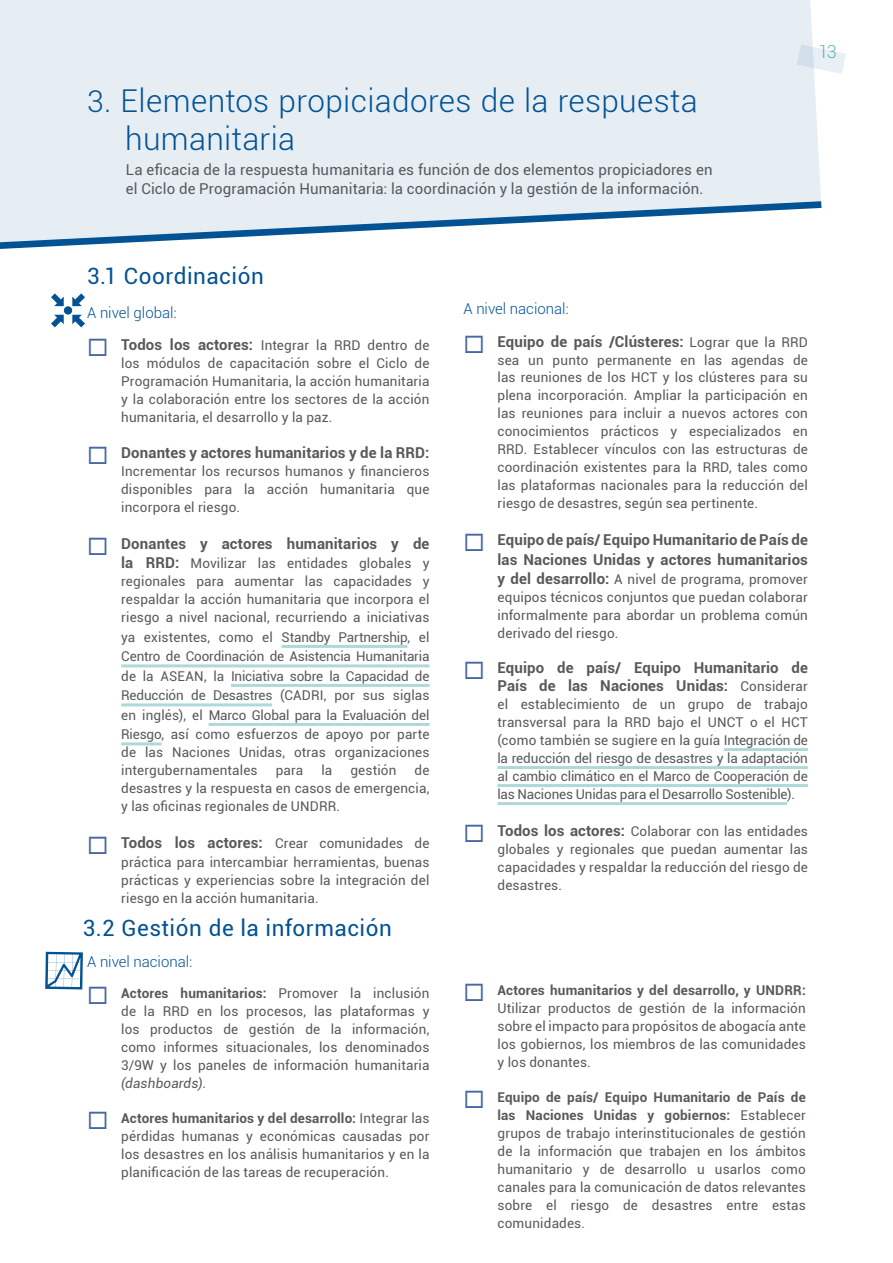
<style>
.page{position:relative;width:893px;height:1263px;background:#fff}
.page>*{position:absolute;margin:0;border:0;box-sizing:border-box;transform-origin:0 0}
.t1{font:300 31.5px/37.8px "Roboto";letter-spacing:.01em;color:#035293}
.t2{font:22.5px "Roboto";letter-spacing:.02em;color:#035293}
.t3{font:300 18px "Roboto";color:#5ebbba}
.t4{font:700 15px/19.5px "Roboto";letter-spacing:.01em;color:#58595b;text-align:right}
.t5{font:15px/19.5px "Roboto";letter-spacing:.01em;color:#58595b}
.t6{font:300 15px "Roboto";letter-spacing:-.005em;color:#035293}
.t7{font:13.5px/18px "Roboto";letter-spacing:.01em;color:#58595b;text-align:justify}
.s1{font-size:30px}
.s2{color:#4768a2}
.s3{font-weight:700;font-size:15px}
.s4{font-weight:700}
.s5{font-style:italic}
.s6{font-weight:400;font-size:13.5px}
</style>
<div class="page">
<svg style="left:821px;top:49px;width:25px;height:25px"></svg>
<div style="left:0;top:0;width:821px;height:201px;background:#e6eef4"></div>
<svg style="left:0;top:201px;width:821px;height:48px"></svg>
<hr style="left:282px;top:645px;width:125px;height:3px;background:#b0d8d8">
<hr style="left:121px;top:664px;width:308px;height:3px;background:#b0d8d8">
<hr style="left:231px;top:684px;width:198px;height:3px;background:#b0d8d8">
<hr style="left:121px;top:703px;width:151px;height:3px;background:#b0d8d8">
<hr style="left:209px;top:723px;width:220px;height:3px;background:#b0d8d8">
<hr style="left:121px;top:742px;width:41px;height:3px;background:#b0d8d8">
<svg style="left:51px;top:293px;width:34px;height:34px"></svg>
<svg style="left:45px;top:952px;width:38px;height:37px"></svg>
<hr style="left:724px;top:748px;width:84px;height:3px;background:#b0d8d8">
<hr style="left:497px;top:766px;width:311px;height:3px;background:#b0d8d8">
<hr style="left:497px;top:784px;width:311px;height:3px;background:#b0d8d8">
<hr style="left:497px;top:802px;width:290px;height:3px;background:#b0d8d8">
<h1 class="t1" style="left:125px;top:81px;width:574px;text-indent:-38px"><span class="s1">3.</span> Elementos propiciadores de la respuesta humanitaria</h1>
<p class="t5" style="left:126px;top:159px;width:588px">La eficacia de la respuesta humanitaria es función de dos elementos propiciadores en el Ciclo de Programación Humanitaria: la coordinación y la gestión de la información.</p>
<h3 class="t3" style="left:818px;top:39px;width:20px">13</h3>
<h2 class="t2" style="left:87px;top:260px;width:178px">3.1 Coordinación</h2>
<p class="t6" style="left:87px;top:302px;width:91px">A nivel global:</p>
<p class="t7" style="left:121px;top:336px;width:310px;text-indent:-34px"><span class="s2">◻</span> <span class="s3">Todos los actores:</span> Integrar la RRD dentro de los módulos de capacitación sobre el Ciclo de Programación Humanitaria, la acción humanitaria y la colaboración entre los sectores de la acción humanitaria, el desarrollo y la paz.</p>
<p class="t4" style="left:87px;top:443px;width:344px"><span class="s2">◻</span> Donantes y actores humanitarios y de la RRD:</p>
<p class="t7" style="left:121px;top:462px;width:310px">Incrementar los recursos humanos y financieros disponibles para la acción humanitaria que incorpora el riesgo.</p>
<p class="t4" style="left:87px;top:533px;width:344px"><span class="s2">◻</span> Donantes y actores humanitarios y de</p>
<p class="t7" style="left:121px;top:554px;width:310px"><span class="s3">la RRD:</span> Movilizar las entidades globales y regionales para aumentar las capacidades y respaldar la acción humanitaria que incorpora el riesgo a nivel nacional, recurriendo a iniciativas</p>
<p class="t7" style="left:121px;top:627px;width:310px;line-height:19.5px">ya existentes, como el Standby Partnership, el Centro de Coordinación de Asistencia Humanitaria de la ASEAN, la Iniciativa sobre la Capacidad de Reducción de Desastres (CADRI, por sus siglas en inglés), el Marco Global para la Evaluación del Riesgo, así como esfuerzos de apoyo por parte</p>
<p class="t7" style="left:121px;top:743px;width:310px">de las Naciones Unidas, otras organizaciones intergubernamentales</p>
<p class="t7" style="left:121px;top:761px;width:310px;text-indent:293px">de desastres y la respuesta en casos de emergencia, y las oficinas regionales de UNDRR.</p>
<p class="t7" style="left:87px;top:833px;width:344px;line-height:19.5px;text-align:right"><span class="s2">◻</span> <span class="s3">Todos los actores:</span> Crear comunidades de práctica para intercambiar herramientas, buenas</p>
<p class="t7" style="left:121px;top:871px;width:310px">prácticas y experiencias sobre la integración del riesgo en la acción humanitaria.</p>
<p class="t7" style="left:276px;top:761px;width:29px">para</p>
<p class="t7" style="left:321px;top:761px;width:12px">la</p>
<p class="t7" style="left:350px;top:761px;width:48px">gestión</p>
<h2 class="t2" style="left:83px;top:913px;width:311px">3.2 Gestión de la información</h2>
<p class="t6" style="left:87px;top:951px;width:107px">A nivel nacional:</p>
<p class="t7" style="left:121px;top:983px;width:310px;text-indent:-34px"><span class="s2">◻</span> <span class="s4">Actores humanitarios:</span> Promover la inclusión de la RRD en los procesos, las plataformas y los productos de gestión de la información, como informes situacionales, los denominados 3/9W y los paneles de información humanitaria <span class="s5">(dashboards)</span>.</p>
<p class="t7" style="left:121px;top:1108px;width:310px;text-indent:-34px"><span class="s2">◻</span> <span class="s4">Actores humanitarios y del desarrollo:</span> Integrar las pérdidas humanas y económicas causadas por los desastres en los análisis humanitarios y en la planificación de las tareas de recuperación.</p>
<p class="t6" style="left:463px;top:298px;width:107px">A nivel nacional:</p>
<p class="t4" style="left:463px;top:331px;width:346px"><span class="s2">◻</span> Equipo de país /Clústeres: <span class="s6">Lograr que la RRD</span></p>
<p class="t7" style="left:497px;top:350px;width:312px">sea un punto permanente en las agendas de las reuniones de los HCT y los clústeres para su plena incorporación. Ampliar la participación en las reuniones para incluir a nuevos actores con conocimientos prácticos y especializados en RRD. Establecer vínculos con las estructuras de coordinación existentes para la RRD, tales como las plataformas nacionales para la reducción del riesgo de desastres, según sea pertinente.</p>
<p class="t4" style="left:463px;top:529px;width:346px"><span class="s2">◻</span> Equipo de país/ Equipo Humanitario de País de las Naciones Unidas y actores humanitarios</p>
<p class="t7" style="left:497px;top:570px;width:312px"><span class="s3">y del desarrollo:</span> A nivel de programa, promover equipos técnicos conjuntos que puedan colaborar informalmente para abordar un problema común derivado del riesgo.</p>
<p class="t4" style="left:463px;top:658px;width:346px;line-height:18px"><span class="s2">◻</span> Equipo de país/ Equipo Humanitario de<br>País de las Naciones Unidas: <span class="s6">Considerar</span></p>
<p class="t7" style="left:497px;top:695px;width:312px">el establecimiento de un grupo de trabajo transversal para la RRD bajo el UNCT o el HCT (como también se sugiere en la guía Integración de la reducción del riesgo de desastres y la adaptación al cambio climático en el Marco de Cooperación de las Naciones Unidas para el Desarrollo Sostenible).</p>
<p class="t7" style="left:497px;top:821px;width:312px;text-indent:-34px"><span class="s2">◻</span> <span class="s3">Todos los actores:</span> Colaborar con las entidades globales y regionales que puedan aumentar las capacidades y respaldar la reducción del riesgo de desastres.</p>
<p class="t7" style="left:497px;top:980px;width:310px;text-indent:-34px"><span class="s2">◻</span> <span class="s4">Actores humanitarios y del desarrollo, y UNDRR:<br></span>Utilizar productos de gestión de la información sobre el impacto para propósitos de abogacía ante los gobiernos, los miembros de las comunidades y los donantes.</p>
<p class="t7" style="left:497px;top:1087px;width:310px;text-indent:-34px"><span class="s2">◻</span> <span class="s4">Equipo de país/ Equipo Humanitario de País de las Naciones Unidas y gobiernos:</span> Establecer grupos de trabajo interinstitucionales de gestión de la información que trabajen en los ámbitos humanitario y de desarrollo u usarlos como canales para la comunicación de datos relevantes sobre el riesgo de desastres entre estas comunidades.</p>
</div>
